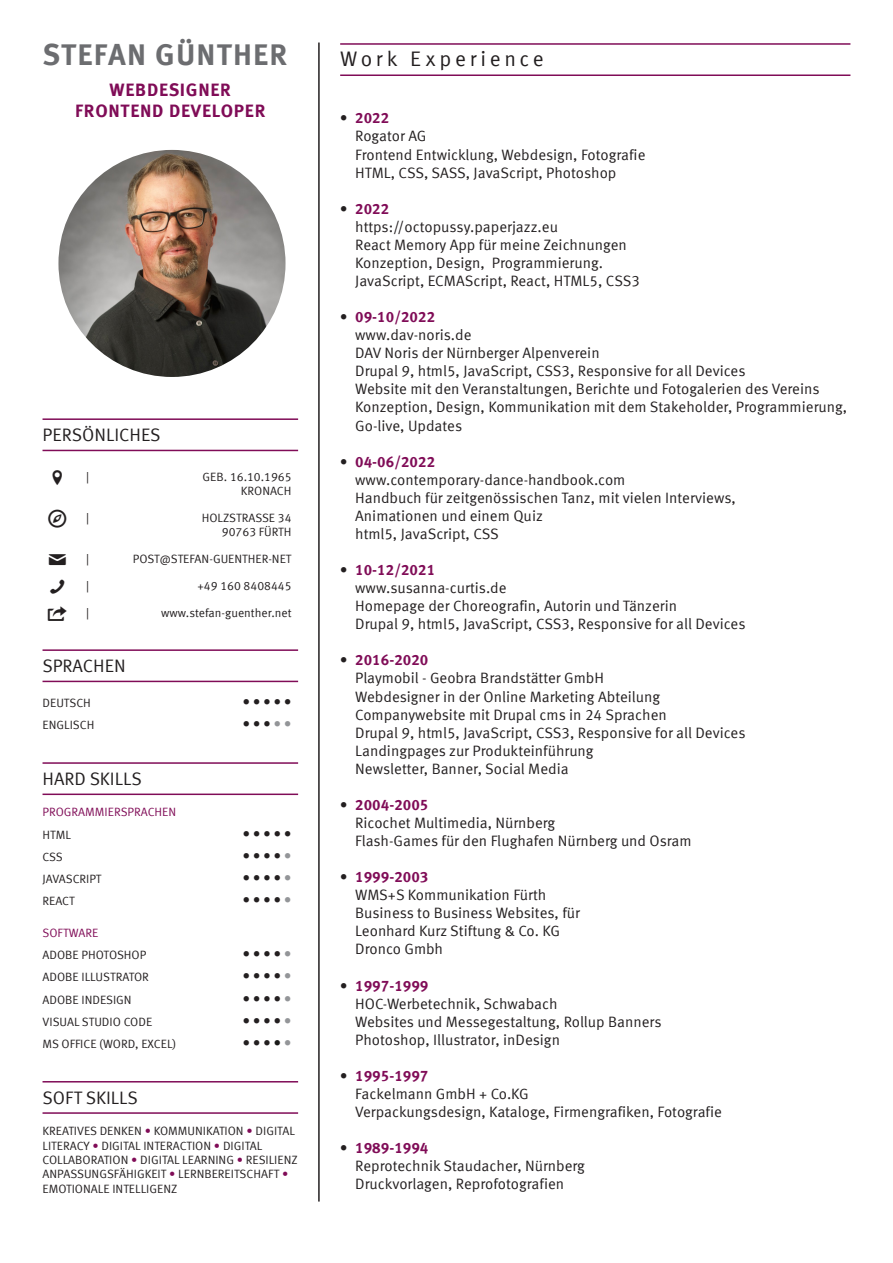
<style>
.page{position:relative;width:893px;height:1263px;background:#fff}
.page>*{position:absolute;margin:0;border:0;box-sizing:border-box;transform-origin:0 0}
.t1{font:37.5px "Entypo";color:#231f20}
.t2{font:700 30px "Meta Offc";letter-spacing:.04em;color:#6c6d70}
.t3{font:21px "Meta Offc Norm";letter-spacing:.175em;color:#231f20}
.t4{font:18px "Meta Offc Norm";color:#231f20}
.t5{font:700 18px/21.6px "Meta Offc";letter-spacing:.04em;color:#800c57;text-align:center}
.t6{font:15px/18.1px "Meta Offc Norm";color:#231f20}
.t7{font:700 15px "Meta Offc";color:#800c57}
.t8{font:12px/14.4px "Meta Offc Norm";color:#231f20;text-align:right}
.t9{font:12px "Meta Offc Norm";color:#800c57}
.s1{color:#939598}
.s2{color:#191918}
.s3{color:#800c57}
.s4{color:#231f20}
</style>
<div class="page">
<img style="left:58px;top:150px;width:228px;height:227px;border-radius:114px">
<hr style="left:43px;top:418px;width:255px;height:2px;background:#800c57">
<hr style="left:43px;top:450px;width:255px;height:1px;background:#800c57">
<hr style="left:43px;top:649px;width:255px;height:2px;background:#800c57">
<hr style="left:43px;top:681px;width:255px;height:1px;background:#800c57">
<hr style="left:43px;top:762px;width:255px;height:2px;background:#800c57">
<hr style="left:43px;top:793px;width:255px;height:2px;background:#800c57">
<hr style="left:43px;top:1081px;width:255px;height:1px;background:#800c57">
<hr style="left:43px;top:1112px;width:255px;height:2px;background:#800c57">
<hr style="left:340px;top:43px;width:510px;height:2px;background:#800c57">
<hr style="left:340px;top:74px;width:510px;height:2px;background:#800c57">
<hr style="left:318px;top:43px;width:2px;height:1158px;background:#231f20">
<h2 class="t2" style="left:43px;top:37px;width:246px">STEFAN GÜNTHER</h2>
<p class="t5" style="left:75px;top:79px;width:192px">WEBDESIGNER<br>FRONTEND DEVELOPER</p>
<p class="t4" style="left:43px;top:425px;width:120px">Persönliches</p>
<h1 class="t1" style="left:51px;top:452px;width:15px">0</h1>
<p class="t8" style="left:86px;top:470px;width:5px">|</p>
<p class="t8" style="left:203px;top:470px;width:90px">GEB. 16.10.1965<br>Kronach</p>
<h1 class="t1" style="left:47px;top:493px;width:23px">2</h1>
<p class="t8" style="left:86px;top:511px;width:5px">|</p>
<p class="t8" style="left:202px;top:511px;width:91px">H olzstrasse 34<br>90763 Fürth</p>
<h1 class="t1" style="left:47px;top:534px;width:22px">%</h1>
<p class="t8" style="left:86px;top:552px;width:5px">|</p>
<p class="t8" style="left:133px;top:552px;width:160px">post@stefan-guenther-net</p>
<h1 class="t1" style="left:49px;top:561px;width:19px">!</h1>
<p class="t8" style="left:86px;top:579px;width:5px">|</p>
<p class="t8" style="left:197px;top:579px;width:96px">+49 160 8408445</p>
<h1 class="t1" style="left:46px;top:588px;width:24px">/</h1>
<p class="t8" style="left:86px;top:605px;width:5px">|</p>
<p class="t8" style="left:161px;top:605px;width:132px">www.stefan-guenther.net</p>
<p class="t4" style="left:43px;top:655px;width:85px">Sprachen</p>
<p class="t8" style="left:43px;top:696px;width:50px">Deutsch</p>
<p class="t6" style="left:243px;top:693px;width:50px">•••••</p>
<p class="t8" style="left:43px;top:718px;width:53px">Englisch</p>
<p class="t6" style="left:243px;top:715px;width:50px">•••<span class="s1">••</span></p>
<p class="t4" style="left:43px;top:768px;width:101px">Hard skills</p>
<p class="t9" style="left:43px;top:805px;width:69px">PROGRAMMIERS</p>
<p class="t9" style="left:128px;top:805px;width:15px">PRACHEN</p>
<p class="t8" style="left:43px;top:828px;width:29px">HTML</p>
<p class="t6" style="left:243px;top:825px;width:50px">•••••</p>
<p class="t8" style="left:43px;top:850px;width:8px">CSS</p>
<p class="t6" style="left:243px;top:847px;width:50px">••••<span class="s1">•</span></p>
<p class="t8" style="left:43px;top:872px;width:24px">JAVASCRI</p>
<p class="t8" style="left:89px;top:872px;width:13px">PT</p>
<p class="t6" style="left:243px;top:869px;width:50px">••••<span class="s1">•</span></p>
<p class="t8" style="left:43px;top:894px;width:8px">REACT</p>
<p class="t6" style="left:243px;top:891px;width:50px">••••<span class="s1">•</span></p>
<p class="t9" style="left:43px;top:926px;width:44px">SO FTWARE</p>
<p class="t8" style="left:43px;top:948px;width:54px">ADOBE PHOTOSHO</p>
<p class="t8" style="left:140px;top:948px;width:8px">P</p>
<p class="t6" style="left:243px;top:945px;width:50px">••••<span class="s1">•</span></p>
<p class="t8" style="left:43px;top:970px;width:37px">ADOBEILLUSTRATOR</p>
<p class="t6" style="left:243px;top:967px;width:50px">••••<span class="s1">•</span></p>
<p class="t8" style="left:43px;top:992px;width:36px">ADOBEIN</p>
<p class="t8" style="left:92px;top:992px;width:38px">DESIGN</p>
<p class="t6" style="left:243px;top:990px;width:50px">••••<span class="s1">•</span></p>
<p class="t8" style="left:43px;top:1015px;width:14px">VISUALSTU</p>
<p class="t8" style="left:102px;top:1015px;width:14px">DIOCO</p>
<p class="t8" style="left:138px;top:1015px;width:14px">DE</p>
<p class="t6" style="left:243px;top:1012px;width:50px">••••<span class="s1">•</span></p>
<p class="t8" style="left:43px;top:1037px;width:43px">MSO FFICE</p>
<p class="t8" style="left:99px;top:1037px;width:79px">(WOR D, EXCEL)</p>
<p class="t6" style="left:243px;top:1034px;width:50px">•••<span class="s2">•</span><span class="s1">•</span></p>
<p class="t4" style="left:43px;top:1087px;width:97px">Soft skills</p>
<p class="t8" style="left:43px;top:1124px;width:257px;text-align:left">Kreatives Denken <span class="s3">•</span> Kommunikation <span class="s3">•</span> Digital Literacy <span class="s3">•</span> Digital I nteraction <span class="s3">•</span> Digital Collaboration <span class="s3">•</span> Digital Learning <span class="s3">•</span> Resilienz Anpassungsfähigkeit <span class="s3">•</span> Lernb ereitschaft <span class="s3">• </span>Emotionale I ntelligenz</p>
<h3 class="t3" style="left:340px;top:47px;width:205px">WorkE xperience</h3>
<p class="t7" style="left:340px;top:109px;width:51px"><span class="s4">•</span> 2022</p>
<p class="t6" style="left:355px;top:128px;width:292px">Rogator AG<br>Frontend Entwicklung, Webdesign, Fotografie<br>HTML, CSS</p>
<p class="t6" style="left:424px;top:164px;width:13px">, SASS</p>
<p class="t6" style="left:466px;top:164px;width:152px">, JavaScript, Photoshop</p>
<p class="t7" style="left:340px;top:200px;width:51px"><span class="s4">•</span> 2022</p>
<p class="t6" style="left:355px;top:218px;width:273px">https://octopussy.paperjazz.eu<br>React Memory App für meine Zeichnungen Konzeption, Design, Programmierung.<br>JavaScript, ECMAScript, React, HTML5, CSS</p>
<p class="t6" style="left:631px;top:272px;width:10px">3</p>
<p class="t7" style="left:340px;top:308px;width:97px"><span class="s4">•</span> 09-10/2022</p>
<p class="t6" style="left:355px;top:326px;width:246px">www.dav-noris.de<br>DAV Noris der N ürnberger Alpenverein<br>Drupal 9, html5, JavaScript, CSS</p>
<p class="t6" style="left:355px;top:362px;width:493px;text-indent:206px">3, Responsive for all Devices<br>Website mit den Veranstaltungen, Berichte und Fotogalerien des Vereins Konzeption, Design, Kommunikation mit dem Stakeholder, Programmierung, Go-live, U pdates</p>
<p class="t7" style="left:340px;top:452px;width:97px"><span class="s4">•</span> 04-06/2022</p>
<p class="t6" style="left:355px;top:471px;width:382px">www.contemporary-dance-handbook.com<br>Handbuch für zeitgenössischen Tanz, mit vielen I nterviews, Animationen und einem Quiz<br>html5, JavaScript, CSS</p>
<p class="t7" style="left:340px;top:561px;width:97px"><span class="s4">•</span> 10-12/2021</p>
<p class="t6" style="left:355px;top:579px;width:323px">www.susanna-curtis.de<br>Homepage der Choreografin, Autorin und Tänzerin<br>Drupal 9, html5, JavaScript, CSS</p>
<p class="t6" style="left:562px;top:615px;width:185px">3, Responsive for all Devices</p>
<p class="t7" style="left:340px;top:651px;width:90px"><span class="s4">•</span> 2016-2020</p>
<p class="t6" style="left:355px;top:669px;width:313px">Playmobil - Geobra Brandstätter GmbH Webdesigner in der Online Marketing Abteilung Companywebsite mit Drupal cms in 24 Sprachen Drupal 9, html5, JavaScript, CSS</p>
<p class="t6" style="left:355px;top:724px;width:392px;text-indent:206px">3, Responsive for all Devices<br>Landingpages zur Produkteinführung<br>N ewsletter, Banner, Social Media</p>
<p class="t7" style="left:340px;top:796px;width:90px"><span class="s4">•</span> 2004-2005</p>
<p class="t6" style="left:355px;top:814px;width:338px">Ricochet Multimedia, N ürnberg<br>Flash-Games für den Flughafen N ürnberg und Osram</p>
<p class="t7" style="left:340px;top:868px;width:90px"><span class="s4">•</span> 1999-2003</p>
<p class="t6" style="left:355px;top:886px;width:227px">WMS+S Kommunikation Fürth<br>Business to Business Websites, für<br>Leonhard Kurz Stiftung &amp; Co. KG<br>Dronco Gmbh</p>
<p class="t7" style="left:340px;top:976px;width:90px"><span class="s4">•</span> 1997-1999</p>
<p class="t6" style="left:355px;top:995px;width:308px">HOC-Werbetechnik, Schwabach<br>Websites und Messegestaltung, Rollup Banners<br>Photoshop, I llustrator, inDesign</p>
<p class="t7" style="left:340px;top:1067px;width:90px"><span class="s4">•</span> 1995-1997</p>
<p class="t6" style="left:355px;top:1085px;width:368px">Fackelmann GmbH + Co.KG<br>Verpackungsdesign, Kataloge, Firmengrafiken, Fotografie</p>
<p class="t7" style="left:340px;top:1139px;width:90px"><span class="s4">•</span> 1989-1994</p>
<p class="t6" style="left:355px;top:1157px;width:231px">Reprotechnik Staudacher, N ürnberg<br>Druckvorlagen, Reprofotografien</p>
</div>
